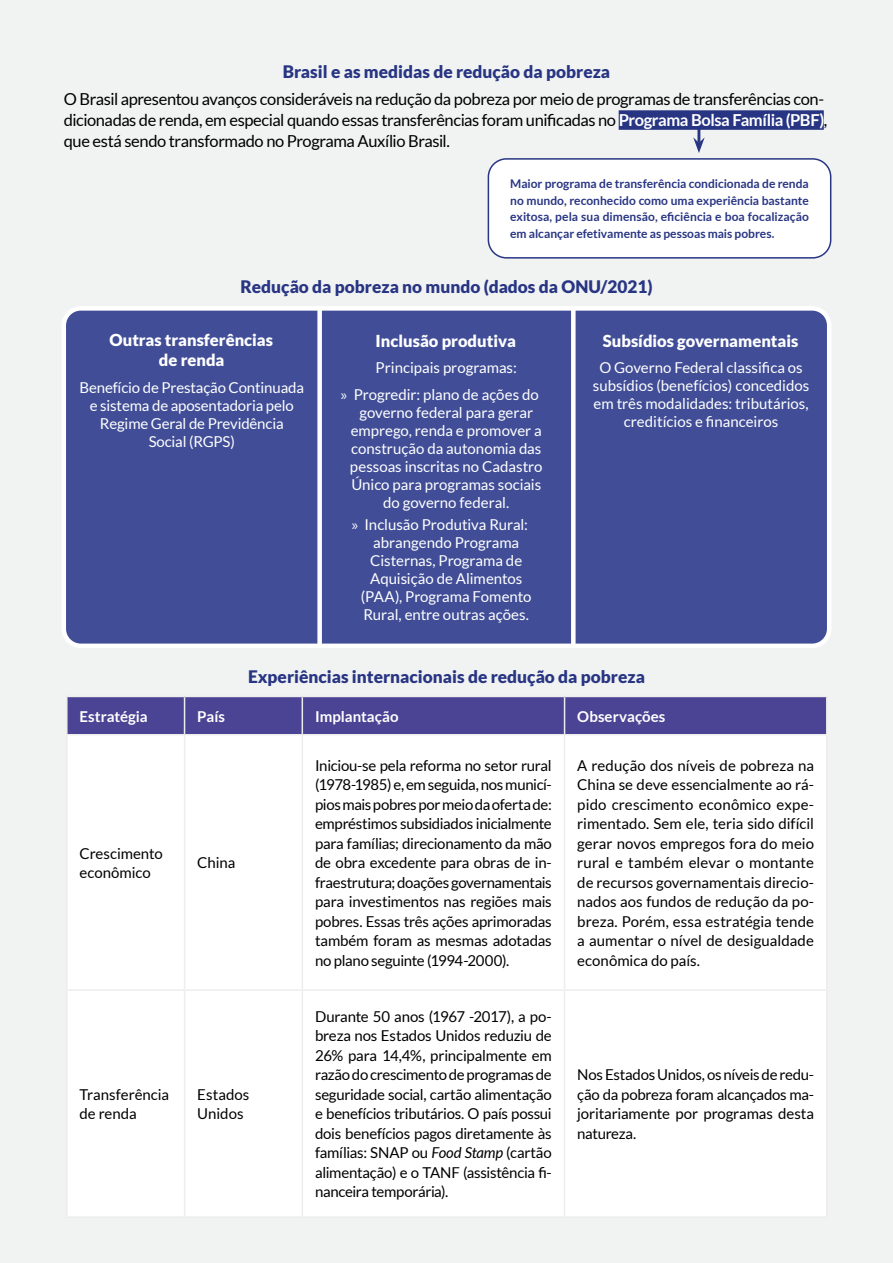
<style>
.page{position:relative;width:893px;height:1263px;background:#f1f2f2}
.page>*{position:absolute;margin:0;border:0;box-sizing:border-box;transform-origin:0 0}
.t1{font:900 17.25px "Lato";color:#283583}
.t2{font:16.5px/21px "Lato";letter-spacing:-.025em;color:#000}
.t3{font:900 16.5px/19.8px "Lato";color:#fff;text-align:center}
.t4{font:15px/19.5px "Lato";letter-spacing:-.005em;color:#000;text-align:justify}
.t5{font:15px/18px "Lato";color:#fff;text-align:center}
.t6{font:700 15px "Lato";letter-spacing:.005em;color:#fff}
.t7{font:700 12px/16.5px "Lato";color:#283583;text-align:justify}
.s1{font-weight:700;color:#fff}
.s2{font-family:"Myriad Pro"}
.s3{font-style:italic}
</style>
<div class="page">
<div style="left:619px;top:110px;width:205px;height:20px;background:#283583"></div>
<div style="left:488px;top:159px;width:343px;height:99px;background:#fff;border-radius:18px"></div>
<div style="left:488px;top:158px;width:343px;height:101px;border:2px solid #283583;border-radius:18px"></div>
<div style="left:64px;top:308px;width:765px;height:338px;background:#414e97;border-radius:17px"></div>
<div style="left:62px;top:306px;width:769px;height:342px;border:4px solid #fff;border-radius:17px"></div>
<div style="left:317px;top:310px;width:5px;height:338px;background:#fff"></div>
<div style="left:571px;top:308px;width:5px;height:338px;background:#fff"></div>
<hr style="left:697px;top:129px;width:3px;height:14px;background:#283583">
<svg style="left:693px;top:137px;width:12px;height:16px"></svg>
<div style="left:68px;top:697px;width:758px;height:37px;background:#4b4495"></div>
<div style="left:68px;top:736px;width:758px;height:480px;background:#fff"></div>
<hr style="left:66px;top:696px;width:119px;height:1px;background:#ededed">
<hr style="left:66px;top:697px;width:2px;height:37px;background:#ededed">
<hr style="left:185px;top:696px;width:117px;height:1px;background:#ededed">
<hr style="left:184px;top:697px;width:1px;height:37px;background:#ededed">
<hr style="left:302px;top:696px;width:263px;height:1px;background:#ededed">
<hr style="left:302px;top:697px;width:1px;height:37px;background:#ededed">
<hr style="left:565px;top:696px;width:262px;height:1px;background:#ededed">
<hr style="left:564px;top:697px;width:1px;height:37px;background:#ededed">
<hr style="left:826px;top:697px;width:1px;height:37px;background:#ededed">
<hr style="left:66px;top:734px;width:119px;height:1px;background:#ededed">
<hr style="left:66px;top:735px;width:2px;height:254px;background:#ededed">
<hr style="left:185px;top:734px;width:117px;height:1px;background:#ededed">
<hr style="left:184px;top:735px;width:1px;height:254px;background:#ededed">
<hr style="left:302px;top:734px;width:263px;height:1px;background:#ededed">
<hr style="left:302px;top:735px;width:1px;height:254px;background:#ededed">
<hr style="left:565px;top:734px;width:262px;height:1px;background:#ededed">
<hr style="left:564px;top:735px;width:1px;height:254px;background:#ededed">
<hr style="left:826px;top:735px;width:1px;height:254px;background:#ededed">
<hr style="left:66px;top:991px;width:2px;height:225px;background:#ededed">
<hr style="left:184px;top:991px;width:1px;height:225px;background:#ededed">
<hr style="left:302px;top:991px;width:1px;height:225px;background:#ededed">
<hr style="left:564px;top:991px;width:1px;height:225px;background:#ededed">
<hr style="left:826px;top:991px;width:1px;height:225px;background:#ededed">
<hr style="left:66px;top:1216px;width:119px;height:2px;background:#ededed">
<hr style="left:185px;top:1216px;width:117px;height:2px;background:#ededed">
<hr style="left:302px;top:1216px;width:263px;height:2px;background:#ededed">
<hr style="left:565px;top:1216px;width:262px;height:2px;background:#ededed">
<hr style="left:66px;top:989px;width:119px;height:2px;background:#ededed">
<hr style="left:185px;top:989px;width:117px;height:2px;background:#ededed">
<hr style="left:302px;top:989px;width:263px;height:2px;background:#ededed">
<hr style="left:565px;top:989px;width:262px;height:2px;background:#ededed">
<p class="t1" style="left:283px;top:61px;width:329px">Brasil e as medidas de redução da pobreza</p>
<p class="t2" style="left:64px;top:88px;width:765px">O Brasil apresentou avanços consideráveis na redução da pobreza por meio de programas de transferências con&shy;dicionadas de renda, em especial quando essas transferências foram unificadas no <span class="s1">Programa Bolsa Família (PBF)</span>, que está sendo transformado no Programa Auxílio Brasil.</p>
<p class="t7" style="left:510px;top:176px;width:300px">Maior programa de transferência condicionada de renda no mundo, reconhecido como uma experiência bastante exitosa, pela sua dimensão, eficiência e boa focalização em alcançar efetivamente as pessoas mais pobres.</p>
<p class="t1" style="left:240px;top:276px;width:414px">Redução da pobreza no mundo (dados da ONU/2021)</p>
<p class="t3" style="left:110px;top:330px;width:165px">Outras transferências de renda</p>
<p class="t5" style="left:80px;top:378px;width:226px">Benefício de Prestação Continuada e sistema de aposentadoria pelo<br>Regime Geral de Previdência<br>Social (RGPS)</p>
<p class="t3" style="left:376px;top:330px;width:142px">Inclusão produtiva</p>
<p class="t5" style="left:341px;top:354px;width:199px;line-height:26.5px;text-align:left;text-indent:35px">Principais programas:<br><span class="s2">»</span> Progredir: plano de ações do</p>
<p class="t5" style="left:350px;top:403px;width:194px">governo federal para gerar emprego, renda e promover a construção da autonomia das pessoas inscritas no Cadastro<br>Único para programas sociais do governo federal.</p>
<p class="t5" style="left:352px;top:515px;width:178px"><span class="s2">»</span> Inclusão Produtiva Rural:</p>
<p class="t5" style="left:373px;top:533px;width:147px">abrangendo Programa</p>
<p class="t5" style="left:370px;top:551px;width:153px">Cisternas, Programa de</p>
<p class="t5" style="left:370px;top:569px;width:154px">Aquisição de Alimentos</p>
<p class="t5" style="left:361px;top:587px;width:172px">(PAA), Programa Fomento</p>
<p class="t5" style="left:363px;top:605px;width:167px">Rural, entre outras ações.</p>
<p class="t3" style="left:603px;top:330px;width:197px">Subsídios governamentais</p>
<p class="t5" style="left:593px;top:359px;width:218px">O Governo Federal classifica os subsídios (benefícios) concedidos em três modalidades: tributários, creditícios e financeiros</p>
<p class="t1" style="left:248px;top:667px;width:398px">Experiências internacionais de redução da pobreza</p>
<p class="t6" style="left:80px;top:707px;width:70px">Estratégia</p>
<p class="t6" style="left:197px;top:707px;width:29px">País</p>
<p class="t6" style="left:315px;top:707px;width:85px">Implantação</p>
<p class="t6" style="left:577px;top:707px;width:90px">Observações</p>
<p class="t4" style="left:80px;top:843px;width:85px">Crescimento econômico</p>
<p class="t4" style="left:197px;top:853px;width:39px">China</p>
<p class="t4" style="left:80px;top:1084px;width:91px">Transferência de renda</p>
<p class="t4" style="left:197px;top:1084px;width:54px">Estados<br>Unidos</p>
<p class="t4" style="left:315px;top:756px;width:238px">Iniciou-se pela reforma no setor rural (1978-1985) e, em seguida, nos municí&shy;pios mais pobres por meio da oferta de: empréstimos subsidiados inicialmente para famílias; direcionamento da mão de obra excedente para obras de in&shy;fraestrutura; doações governamentais para investimentos nas regiões mais pobres. Essas três ações aprimoradas também foram as mesmas adotadas no plano seguinte (1994-2000).</p>
<p class="t4" style="left:577px;top:756px;width:238px">A redução dos níveis de pobreza na China se deve essencialmente ao rá&shy;pido crescimento econômico expe&shy;rimentado. Sem ele, teria sido difícil gerar novos empregos fora do meio rural e também elevar o montante de recursos governamentais direcio&shy;nados aos fundos de redução da po&shy;breza. Porém, essa estratégia tende a aumentar o nível de desigualdade econômica do país.</p>
<p class="t4" style="left:315px;top:1006px;width:238px">Durante 50 anos (1967 -2017), a po&shy;breza nos Estados Unidos reduziu de 26% para 14,4%, principalmente em razão do crescimento de programas de seguridade social, cartão alimentação e benefícios tributários. O país possui dois benefícios pagos diretamente às famílias: SNAP ou <span class="s3">Food Stamp</span> (cartão alimentação) e o TANF (assistência fi&shy;nanceira temporária).</p>
<p class="t4" style="left:577px;top:1065px;width:238px">Nos Estados Unidos, os níveis de redu&shy;ção da pobreza foram alcançados ma&shy;joritariamente por programas desta natureza.</p>
</div>
